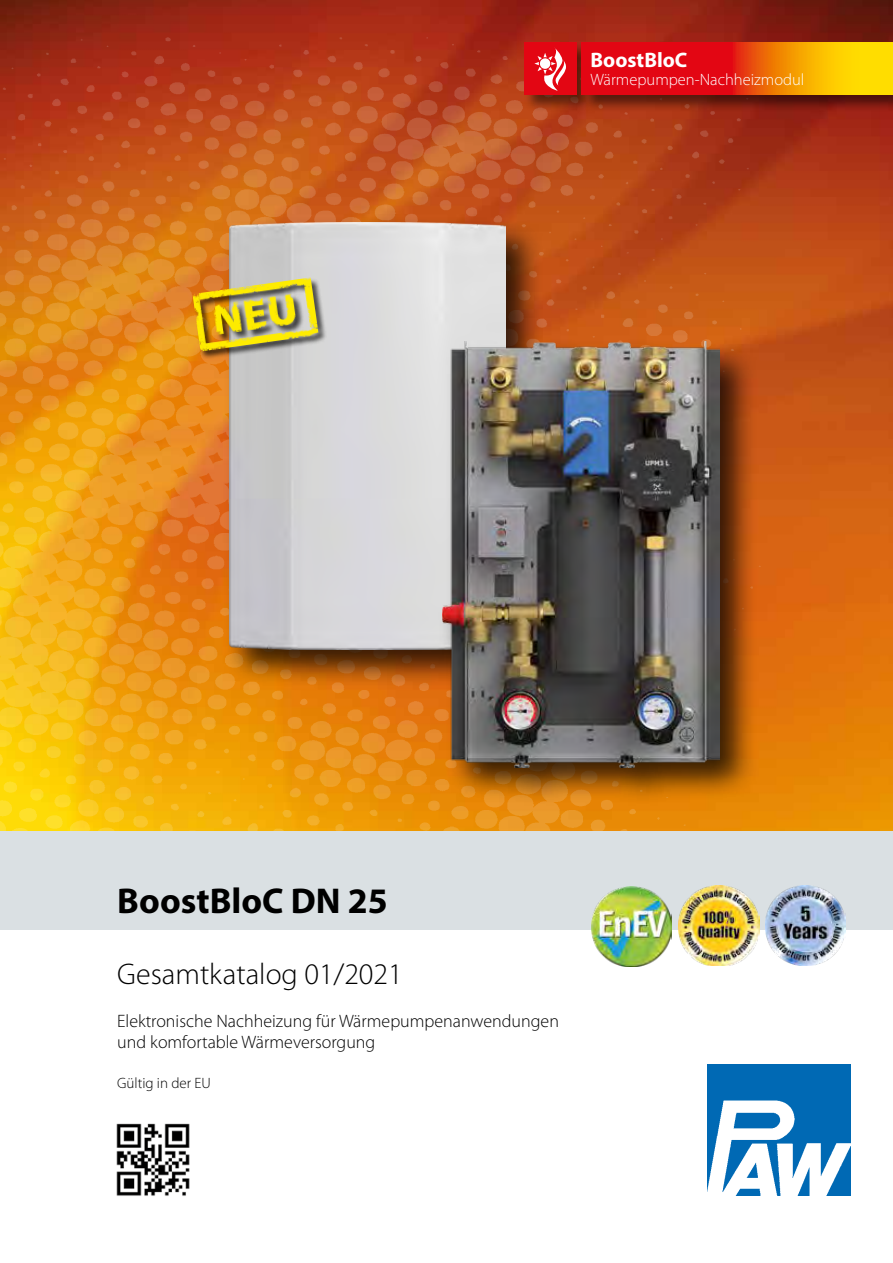
<style>
.page{position:relative;width:893px;height:1263px;background:#fff}
.page>*{position:absolute;margin:0;border:0;box-sizing:border-box;transform-origin:0 0}
.t1{font:700 36px "Myriad Pro";color:#000}
.t2{font:300 30px "Myriad Pro";color:#000}
.t3{font:700 21px "Myriad Pro";color:#fff}
.t4{font:300 18px/21.6px "Myriad Pro";color:#000}
.t5{font:300 16.5px "Myriad Pro";color:#fff}
.t6{font:300 15px "Myriad Pro";color:#000}
</style>
<div class="page">
<img style="left:0;top:0;width:893px;height:831px">
<img style="left:0;top:33px;width:766px;height:798px">
<div style="left:0;top:831px;width:893px;height:99px;background:#dae0e3"></div>
<img style="left:116px;top:1123px;width:74px;height:73px">
<svg style="left:707px;top:1064px;width:144px;height:132px"></svg>
<img style="left:708px;top:1065px;width:142px;height:131px">
<img style="left:766px;top:885px;width:80px;height:80px">
<img style="left:678px;top:885px;width:81px;height:81px">
<img style="left:591px;top:886px;width:80px;height:80px">
<div style="left:523px;top:42px;width:71px;height:70px;background:#000;opacity:.5"></div>
<div style="left:524px;top:43px;width:52px;height:52px;background:#e30613"></div>
<div style="left:581px;top:42px;width:312px;height:70px;background:#000;opacity:.5"></div>
<svg style="left:582px;top:43px;width:311px;height:52px;background:#ed560a"></svg>
<div style="left:223px;top:216px;width:322px;height:473px;background:#000;opacity:.75"></div>
<img style="left:230px;top:222px;width:276px;height:427px">
<div style="left:437px;top:337px;width:321px;height:469px;background:#000;opacity:.75"></div>
<img style="left:443px;top:342px;width:276px;height:426px">
<svg style="left:534px;top:47px;width:32px;height:44px"></svg>
<div style="left:193px;top:278px;width:134px;height:81px;background:#000;opacity:.7"></div>
<img style="left:192px;top:277px;width:127px;height:74px">
<p class="t3" style="left:590px;top:46px;width:98px">BoostBloC</p>
<p class="t5" style="left:590px;top:70px;width:216px">Wärmepumpen-Nachheizmodul</p>
<h1 class="t1" style="left:117px;top:878px;width:272px">BoostBloC DN 25</h1>
<h2 class="t2" style="left:117px;top:955px;width:287px">Gesamtkatalog 01/2021</h2>
<p class="t4" style="left:117px;top:1010px;width:443px">Elektronische Nachheizung für Wärmepumpenanwendungen und komfortable Wärmeversorgung</p>
<p class="t6" style="left:117px;top:1074px;width:95px">Gültig in der EU</p>
</div>
